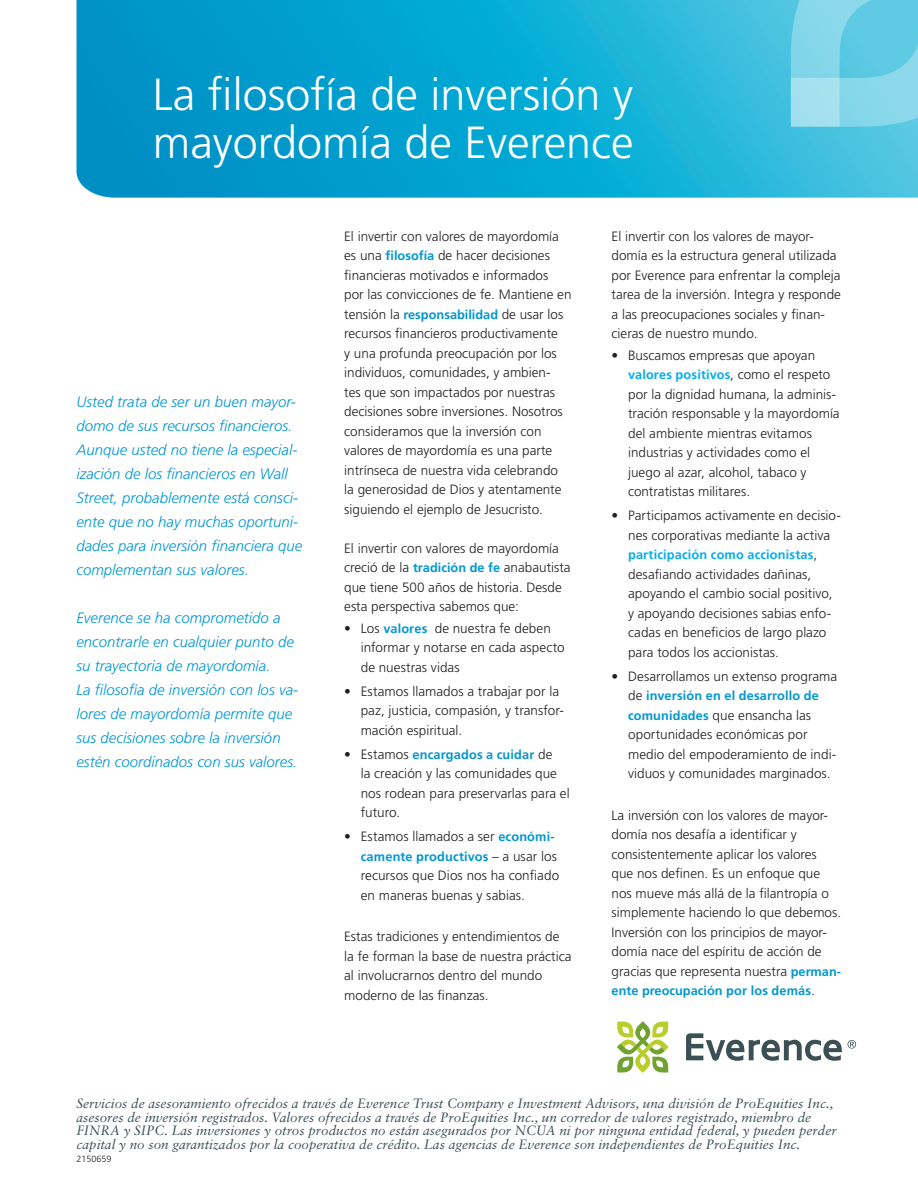
<style>
.page{position:relative;width:918px;height:1188px;background:#fff}
.page>*{position:absolute;margin:0;border:0;box-sizing:border-box;transform-origin:0 0}
.t1{font:300 45px/48px "Frutiger LT Std";color:#fff}
.t2{font:italic 300 15px/24px "Frutiger LT Std";color:#0096d1}
.t3{font:300 13.5px/19.5px "Frutiger LT Std";color:#231f20}
.t4{font:italic 13.5px/13.5px "Sabon LT Std";color:#3b5055}
.t5{font:700 12.75px "Frutiger LT Std";letter-spacing:.01em;color:#0096d1}
.t6{font:700 12.75px "Frutiger LT Std";letter-spacing:.01em;color:#00aeef}
.t7{font:300 9px "Frutiger LT Std";color:#231f20}
.s1{font-weight:700;font-size:12.75px;color:#0096d1}
.s2{font-weight:300;font-size:13.5px;color:#231f20}
</style>
<div class="page">
<svg style="left:77px;top:0;width:841px;height:198px;background:#0fa7d2"></svg>
<svg style="left:791px;top:0;width:127px;height:127px;background:#7cd3e8"></svg>
<svg style="left:686px;top:1033px;width:156px;height:28px"></svg>
<svg style="left:617px;top:1021px;width:52px;height:52px"></svg>
<svg style="left:848px;top:1040px;width:8px;height:9px"></svg>
<h1 class="t1" style="left:153px;top:71px;width:482px">La filosofía de inversión y mayordomía de Everence</h1>
<p class="t2" style="left:76px;top:390px;width:227px">Usted trata de ser un buen mayor&shy;domo de sus recursos financieros.<br>Aunque usted no tiene la especial&shy;ización de los financieros en Wall Street, probablemente está consci&shy;ente que no hay muchas oportuni&shy;dades para inversión financiera que complementan sus valores.</p>
<p class="t2" style="left:76px;top:606px;width:223px">Everence se ha comprometido a encontrarle en cualquier punto de su trayectoria de mayordomía.<br>La filosofía de inversión con los va&shy;lores de mayordomía permite que sus decisiones sobre la inversión estén coordinados con sus valores.</p>
<p class="t3" style="left:344px;top:226px;width:229px">El invertir con valores de mayordomía es una <span class="s1">filosofía</span> de hacer decisiones financieras motivados e informados<br>por las convicciones de fe. Mantiene en tensión la <span class="s1">responsabilidad</span> de usar los recursos financieros productivamente<br>y una profunda preocupación por los individuos, comunidades, y ambien-<br>tes que son impactados por nuestras decisiones sobre inversiones. Nosotros consideramos que la inversión con valores de mayordomía es una parte intrínseca de nuestra vida celebrando<br>la generosidad de Dios y atentamente siguiendo el ejemplo de Jesucristo.</p>
<p class="t3" style="left:344px;top:538px;width:228px">El invertir con valores de mayordomía creció de la <span class="s1">tradición de fe</span> anabautista que tiene 500 años de historia. Desde esta perspectiva sabemos que:</p>
<p class="t3" style="left:361px;top:619px;width:205px;text-indent:-16px">• Los <span class="s1">valores</span> de nuestra fe deben informar y notarse en cada aspecto de nuestras vidas</p>
<p class="t3" style="left:361px;top:682px;width:205px;text-indent:-16px">• Estamos llamados a trabajar por la paz, justicia, compasión, y transfor&shy;mación espiritual.</p>
<p class="t5" style="left:344px;top:747px;width:210px"><span class="s2">• Estamos</span> encargados a cuidar <span class="s2">de</span></p>
<p class="t3" style="left:361px;top:764px;width:211px">la creación y las comunidades que nos rodean para preservarlas para el futuro.</p>
<p class="t3" style="left:344px;top:827px;width:212px">• Estamos llamados a ser <span class="s1">económi-</span></p>
<p class="t5" style="left:361px;top:849px;width:198px">camente productivos <span class="s2">– a usar los</span></p>
<p class="t3" style="left:361px;top:866px;width:200px">recursos que Dios nos ha confiado en maneras buenas y sabias.</p>
<p class="t3" style="left:344px;top:927px;width:229px">Estas tradiciones y entendimientos de la fe forman la base de nuestra práctica al involucrarnos dentro del mundo moderno de las finanzas.</p>
<p class="t3" style="left:612px;top:226px;width:231px">El invertir con los valores de mayor&shy;domía es la estructura general utilizada por Everence para enfrentar la compleja tarea de la inversión. Integra y responde a las preocupaciones sociales y finan&shy;cieras de nuestro mundo.</p>
<p class="t3" style="left:612px;top:346px;width:205px">• Buscamos empresas que apoyan</p>
<p class="t6" style="left:628px;top:368px;width:204px">valores positivos<span class="s2">, como el respeto</span></p>
<p class="t3" style="left:628px;top:385px;width:213px">por la dignidad humana, la adminis&shy;tración responsable y la mayordomía del ambiente mientras evitamos industrias y actividades como el juego al azar, alcohol, tabaco y contratistas militares.</p>
<p class="t3" style="left:612px;top:506px;width:231px;text-align:center">• Participamos activamente en decisio&shy;nes corporativas mediante la activa</p>
<p class="t6" style="left:628px;top:548px;width:191px">participación como accionistas<span class="s2">,</span></p>
<p class="t3" style="left:628px;top:565px;width:206px">desafiando actividades dañinas, apoyando el cambio social positivo, y apoyando decisiones sabias enfo&shy;cadas en beneficios de largo plazo para todos los accionistas.</p>
<p class="t3" style="left:612px;top:667px;width:227px">• Desarrollamos un extenso programa</p>
<p class="t5" style="left:628px;top:689px;width:192px"><span class="s2">de</span> inversión en el desarrollo de</p>
<p class="t3" style="left:628px;top:706px;width:210px"><span class="s1">comunidades</span> que ensancha las oportunidades económicas por medio del empoderamiento de indi&shy;viduos y comunidades marginados.</p>
<p class="t3" style="left:612px;top:805px;width:231px">La inversión con los valores de mayor&shy;domía nos desafía a identificar y consistentemente aplicar los valores que nos definen. Es un enfoque que nos mueve más allá de la filantropía o simplemente haciendo lo que debemos.<br>Inversión con los principios de mayor&shy;domía nace del espíritu de acción de gracias que representa nuestra <span class="s1">perman-</span></p>
<p class="t5" style="left:612px;top:983px;width:205px">ente preocupación por los demás<span class="s2">.</span></p>
<p class="t4" style="left:76px;top:1097px;width:762px">Servicios de asesoramiento ofrecidos a través de Everence Trust Company e Investment Advisors, una división de ProEquities Inc., asesores de inversión registrados. Valores ofrecidos a través de ProEquities Inc., un corredor de valores registrado, miembro de FINRA y SIPC. Las inversiones y otros productos no están asegurados por NCUA ni por ninguna entidad federal, y pueden perder capital y no son garantizados por la cooperativa de crédito. Las agencias de Everence son independientes de ProEquities Inc.</p>
<p class="t7" style="left:76px;top:1154px;width:37px">2150659</p>
</div>
